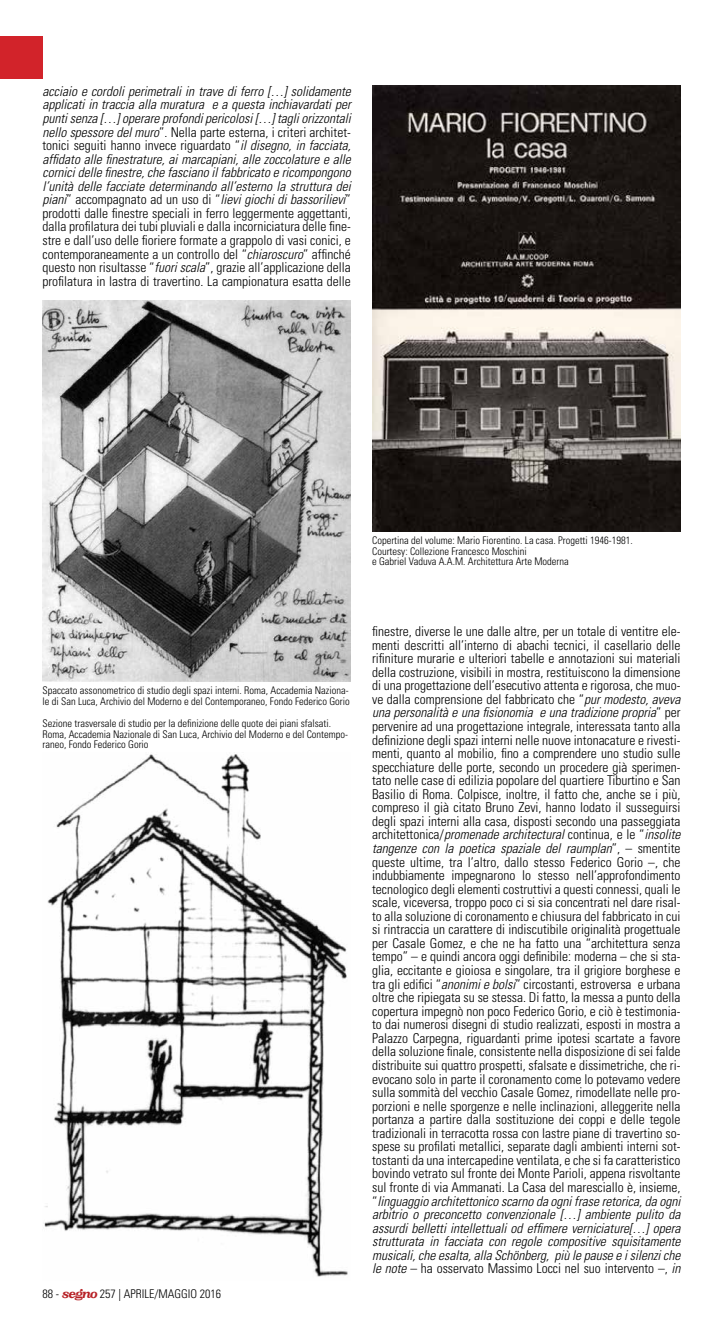
<style>
.page{position:relative;width:723px;height:1340px;background:#fff}
.page>*{position:absolute;margin:0;border:0;box-sizing:border-box;transform-origin:0 0}
.t1{font:300 condensed 13.5px/13.5px "Univers";color:#000;text-align:justify}
.t2{font:italic 300 condensed 13.5px/13.5px "Univers";color:#000;text-align:justify}
.t3{font:300 condensed 12px "Univers";color:#000}
.t4{font:300 condensed 10.5px/10.5px "Univers";color:#000}
.s1{font-style:normal}
.s2{font-family:"Volta Med Ita";font-weight:400;font-stretch:normal;font-size:13.5px;color:#b72126}
.s3{font-style:italic}
</style>
<div class="page">
<div style="left:0;top:36px;width:43px;height:43px;background:#d2232a"></div>
<img style="left:43px;top:300px;width:308px;height:382px">
<img style="left:44px;top:754px;width:304px;height:523px">
<img style="left:372px;top:85px;width:308px;height:446px">
<p class="t2" style="left:43px;top:84px;width:310px">acciaio e cordoli perimetrali in trave di ferro […] solidamente applicati in traccia alla muratura e a questa inchiavardati per punti senza […] operare profondi pericolosi […] tagli orizzontali nello spessore del muro<span class="s1">”. Nella parte esterna, i criteri architet&shy;tonici seguiti hanno invece riguardato “</span>il disegno, in facciata, affidato alle finestrature, ai marcapiani, alle zoccolature e alle cornici delle finestre, che fasciano il fabbricato e ricompongono l’unità delle facciate determinando all’esterno la struttura dei piani<span class="s1">” accompagnato ad un uso di “</span>lievi giochi di bassorilievi<span class="s1">” prodotti dalle finestre speciali in ferro leggermente aggettanti, dalla profilatura dei tubi pluviali e dalla incorniciatura delle fine&shy;stre e dall’uso delle fioriere formate a grappolo di vasi conici, e contemporaneamente a un controllo del “</span>chiaroscuro<span class="s1">” affinché questo non risultasse “</span>fuori scala<span class="s1">”, grazie all’applicazione della profilatura in lastra di travertino. La campionatura esatta delle</span></p>
<p class="t4" style="left:372px;top:535px;width:262px">Copertina del volume: Mario Fiorentino. La casa. Progetti 1946-1981.<br>Courtesy: Collezione Francesco Moschini<br>e Gabriel Vaduva A.A.M. Architettura Arte Moderna</p>
<p class="t4" style="left:43px;top:685px;width:309px">Spaccato assonometrico di studio degli spazi interni. Roma, Accademia Naziona&shy;le di San Luca, Archivio del Moderno e del Contemporaneo, Fondo Federico Gorio</p>
<p class="t4" style="left:43px;top:718px;width:307px">Sezione trasversale di studio per la definizione delle quote dei piani sfalsati.<br>Roma, Accademia Nazionale di San Luca, Archivio del Moderno e del Contempo&shy;raneo, Fondo Federico Gorio</p>
<p class="t3" style="left:43px;top:1286px;width:180px">88 - <span class="s2">segno</span> 257 | APRILE/MAGGIO 2016</p>
<p class="t1" style="left:372px;top:624px;width:310px">finestre, diverse le une dalle altre, per un totale di ventitre ele&shy;menti descritti all’interno di abachi tecnici, il casellario delle rifiniture murarie e ulteriori tabelle e annotazioni sui materiali della costruzione, visibili in mostra, restituiscono la dimensione di una progettazione dell’esecutivo attenta e rigorosa, che muo&shy;ve dalla comprensione del fabbricato che “<span class="s3">pur modesto, aveva una personalità e una fisionomia e una tradizione propria</span>” per pervenire ad una progettazione integrale, interessata tanto alla definizione degli spazi interni nelle nuove intonacature e rivesti&shy;menti, quanto al mobilio, fino a comprendere uno studio sulle specchiature delle porte, secondo un procedere già sperimen&shy;tato nelle case di edilizia popolare del quartiere Tiburtino e San Basilio di Roma. Colpisce, inoltre, il fatto che, anche se i più, compreso il già citato Bruno Zevi, hanno lodato il susseguirsi degli spazi interni alla casa, disposti secondo una passeggiata architettonica/<span class="s3">promenade architectural</span> continua, e le “<span class="s3">insolite tangenze con la poetica spaziale del raumplan</span>”, – smentite queste ultime, tra l’altro, dallo stesso Federico Gorio –, che indubbiamente impegnarono lo stesso nell’approfondimento tecnologico degli elementi costruttivi a questi connessi, quali le scale, viceversa, troppo poco ci si sia concentrati nel dare risal&shy;to alla soluzione di coronamento e chiusura del fabbricato in cui si rintraccia un carattere di indiscutibile originalità progettuale per Casale Gomez, e che ne ha fatto una “architettura senza tempo” – e quindi ancora oggi definibile: moderna – che si sta&shy;glia, eccitante e gioiosa e singolare, tra il grigiore borghese e tra gli edifici “<span class="s3">anonimi e bolsi</span>” circostanti, estroversa e urbana oltre che ripiegata su se stessa. Di fatto, la messa a punto della copertura impegnò non poco Federico Gorio, e ciò è testimonia&shy;to dai numerosi disegni di studio realizzati, esposti in mostra a Palazzo Carpegna, riguardanti prime ipotesi scartate a favore della soluzione finale, consistente nella disposizione di sei falde distribuite sui quattro prospetti, sfalsate e dissimetriche, che ri&shy;evocano solo in parte il coronamento come lo potevamo vedere sulla sommità del vecchio Casale Gomez, rimodellate nelle pro&shy;porzioni e nelle sporgenze e nelle inclinazioni, alleggerite nella portanza a partire dalla sostituzione dei coppi e delle tegole tradizionali in terracotta rossa con lastre piane di travertino so&shy;spese su profilati metallici, separate dagli ambienti interni sot&shy;tostanti da una intercapedine ventilata, e che si fa caratteristico bovindo vetrato sul fronte dei Monte Parioli, appena risvoltante sul fronte di via Ammanati. La Casa del maresciallo è, insieme, “<span class="s3">linguaggio architettonico scarno da ogni frase retorica, da ogni arbitrio o preconcetto convenzionale […] ambiente pulito da assurdi belletti intellettuali od effimere verniciature[…] opera strutturata in facciata con regole compositive squisitamente musicali, che esalta, alla Schönberg, più le pause e i silenzi che le note</span> – ha osservato Massimo Locci nel suo intervento –, <span class="s3">in</span></p>
</div>
